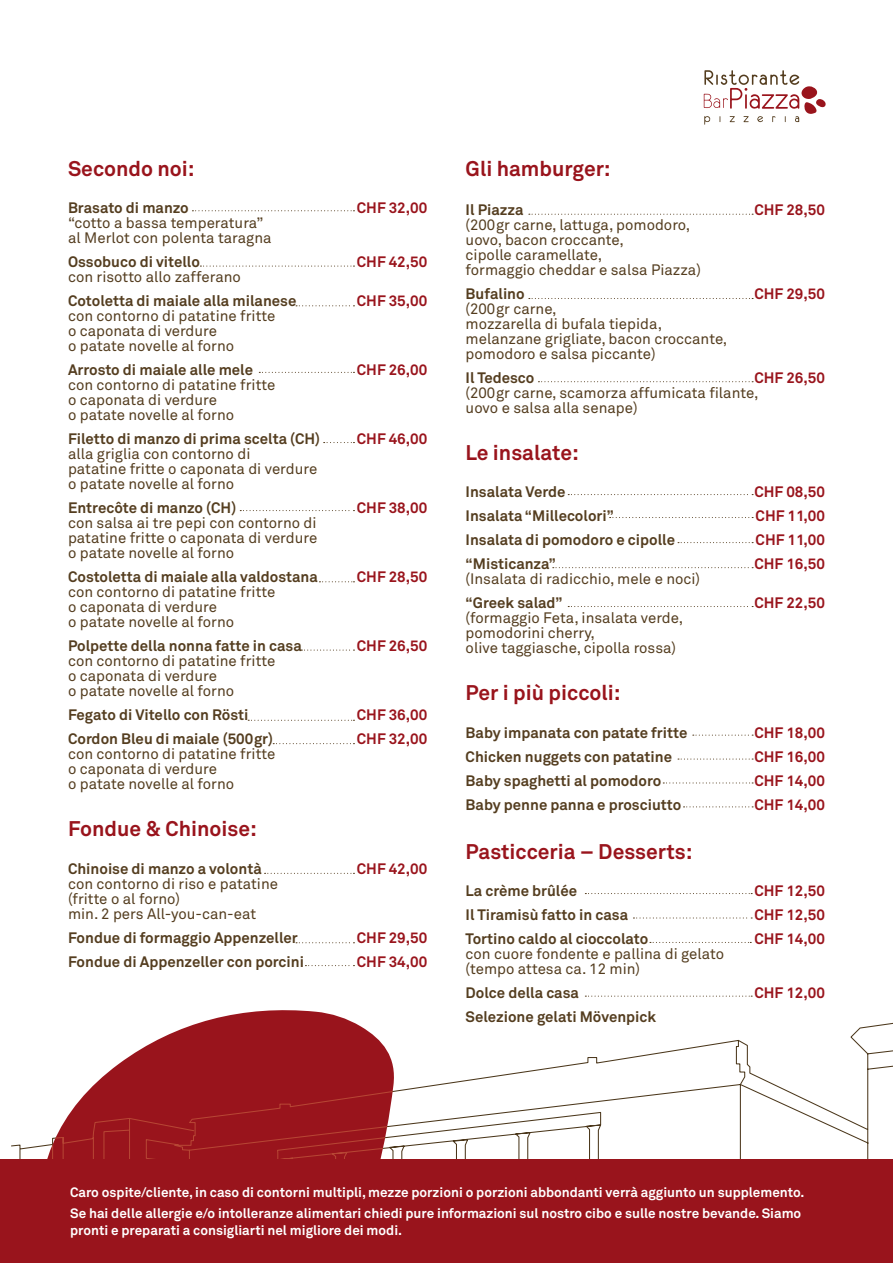
<style>
.page{position:relative;width:893px;height:1263px;background:#fff}
.page>*{position:absolute;margin:0;border:0;box-sizing:border-box;transform-origin:0 0}
.t1{font:700 21px "Akkurat Pro";color:#99141c}
.t2{font:15px "Akkurat Pro";color:#543d1f}
.t3{font:700 15px "Akkurat Pro";color:#543d1f}
.t4{font:700 15px "Akkurat Pro";color:#99141c}
.t5{font:700 13.5px/16.2px "Akkurat Pro";color:#fff}
</style>
<div class="page">
<svg style="left:704px;top:70px;width:122px;height:55px"></svg>
<svg style="left:192px;top:210px;width:162px;height:1px"></svg>
<svg style="left:200px;top:266px;width:154px;height:1px"></svg>
<svg style="left:296px;top:305px;width:58px;height:1px"></svg>
<svg style="left:259px;top:372px;width:95px;height:1px"></svg>
<svg style="left:240px;top:510px;width:114px;height:1px"></svg>
<svg style="left:319px;top:581px;width:35px;height:1px"></svg>
<svg style="left:301px;top:649px;width:53px;height:2px"></svg>
<svg style="left:248px;top:720px;width:106px;height:1px"></svg>
<svg style="left:273px;top:743px;width:81px;height:1px"></svg>
<svg style="left:324px;top:442px;width:30px;height:1px"></svg>
<svg style="left:265px;top:873px;width:89px;height:1px"></svg>
<svg style="left:296px;top:942px;width:58px;height:1px"></svg>
<svg style="left:305px;top:965px;width:49px;height:1px"></svg>
<svg style="left:529px;top:214px;width:224px;height:1px"></svg>
<svg style="left:529px;top:298px;width:224px;height:1px"></svg>
<svg style="left:538px;top:381px;width:215px;height:1px"></svg>
<svg style="left:568px;top:494px;width:185px;height:1px"></svg>
<svg style="left:610px;top:517px;width:143px;height:1px"></svg>
<svg style="left:553px;top:567px;width:200px;height:1px"></svg>
<svg style="left:678px;top:542px;width:75px;height:1px"></svg>
<svg style="left:678px;top:758px;width:75px;height:1px"></svg>
<svg style="left:693px;top:735px;width:60px;height:1px"></svg>
<svg style="left:683px;top:806px;width:70px;height:1px"></svg>
<svg style="left:568px;top:606px;width:185px;height:1px"></svg>
<svg style="left:663px;top:782px;width:90px;height:1px"></svg>
<svg style="left:585px;top:893px;width:167px;height:1px"></svg>
<svg style="left:633px;top:917px;width:119px;height:1px"></svg>
<svg style="left:650px;top:942px;width:101px;height:1px"></svg>
<svg style="left:11px;top:995px;width:882px;height:164px"></svg>
<div style="left:0;top:1159px;width:893px;height:104px;background:#99141c"></div>
<p class="t1" style="left:68px;top:155px;width:128px">Secondo noi:</p>
<p class="t3" style="left:68px;top:199px;width:122px">Brasato di manzo</p>
<p class="t4" style="left:357px;top:199px;width:72px">CHF 32,00</p>
<p class="t2" style="left:68px;top:214px;width:197px">“cotto a bassa temperatura”</p>
<p class="t2" style="left:68px;top:229px;width:205px">al Merlot con polenta taragna</p>
<p class="t3" style="left:68px;top:253px;width:133px">Ossobuco di vitello</p>
<p class="t4" style="left:357px;top:253px;width:72px">CHF 42,50</p>
<p class="t2" style="left:68px;top:268px;width:174px">con risotto allo zafferano</p>
<p class="t3" style="left:68px;top:292px;width:230px">Cotoletta di maiale alla milanese</p>
<p class="t4" style="left:357px;top:292px;width:72px">CHF 35,00</p>
<p class="t2" style="left:68px;top:307px;width:209px">con contorno di patatine fritte</p>
<p class="t2" style="left:68px;top:322px;width:151px">o caponata di verdure</p>
<p class="t2" style="left:68px;top:337px;width:168px">o patate novelle al forno</p>
<p class="t3" style="left:68px;top:361px;width:187px">Arrosto di maiale alle mele</p>
<p class="t4" style="left:357px;top:361px;width:72px">CHF 26,00</p>
<p class="t2" style="left:68px;top:376px;width:209px">con contorno di patatine fritte</p>
<p class="t2" style="left:68px;top:391px;width:151px">o caponata di verdure</p>
<p class="t2" style="left:68px;top:406px;width:168px">o patate novelle al forno</p>
<p class="t3" style="left:68px;top:430px;width:254px">Filetto di manzo di prima scelta (CH)</p>
<p class="t4" style="left:357px;top:430px;width:72px">CHF 46,00</p>
<p class="t2" style="left:68px;top:445px;width:184px">alla griglia con contorno di</p>
<p class="t2" style="left:68px;top:460px;width:251px">patatine fritte o caponata di verdure</p>
<p class="t2" style="left:68px;top:475px;width:168px">o patate novelle al forno</p>
<p class="t3" style="left:68px;top:499px;width:170px">Entrecôte di manzo (CH)</p>
<p class="t4" style="left:357px;top:499px;width:72px">CHF 38,00</p>
<p class="t2" style="left:68px;top:514px;width:250px">con salsa ai tre pepi con contorno di</p>
<p class="t2" style="left:68px;top:529px;width:251px">patatine fritte o caponata di verdure</p>
<p class="t2" style="left:68px;top:544px;width:168px">o patate novelle al forno</p>
<p class="t3" style="left:68px;top:568px;width:251px">Costoletta di maiale alla valdostana</p>
<p class="t4" style="left:357px;top:568px;width:72px">CHF 28,50</p>
<p class="t2" style="left:68px;top:583px;width:209px">con contorno di patatine fritte</p>
<p class="t2" style="left:68px;top:598px;width:151px">o caponata di verdure</p>
<p class="t2" style="left:68px;top:613px;width:168px">o patate novelle al forno</p>
<p class="t3" style="left:68px;top:637px;width:235px">Polpette della nonna fatte in casa</p>
<p class="t4" style="left:357px;top:637px;width:72px">CHF 26,50</p>
<p class="t2" style="left:68px;top:652px;width:209px">con contorno di patatine fritte</p>
<p class="t2" style="left:68px;top:667px;width:151px">o caponata di verdure</p>
<p class="t2" style="left:68px;top:682px;width:168px">o patate novelle al forno</p>
<p class="t3" style="left:68px;top:706px;width:182px">Fegato di Vitello con Rösti</p>
<p class="t4" style="left:357px;top:706px;width:72px">CHF 36,00</p>
<p class="t3" style="left:68px;top:730px;width:207px">Cordon Bleu di maiale (500gr)</p>
<p class="t4" style="left:357px;top:730px;width:72px">CHF 32,00</p>
<p class="t2" style="left:68px;top:745px;width:209px">con contorno di patatine fritte</p>
<p class="t2" style="left:68px;top:760px;width:151px">o caponata di verdure</p>
<p class="t2" style="left:68px;top:775px;width:168px">o patate novelle al forno</p>
<p class="t1" style="left:68px;top:816px;width:190px">Fondue &amp; Chinoise:</p>
<p class="t3" style="left:68px;top:859px;width:195px">Chinoise di manzo a volontà</p>
<p class="t4" style="left:357px;top:859px;width:72px">CHF 42,00</p>
<p class="t2" style="left:68px;top:875px;width:212px">con contorno di riso e patatine</p>
<p class="t2" style="left:68px;top:890px;width:113px">(fritte o al forno)</p>
<p class="t2" style="left:68px;top:905px;width:190px">min. 2 pers All-you-can-eat</p>
<p class="t3" style="left:68px;top:928px;width:231px">Fondue di formaggio Appenzeller</p>
<p class="t4" style="left:357px;top:928px;width:72px">CHF 29,50</p>
<p class="t3" style="left:68px;top:952px;width:237px">Fondue di Appenzeller con porcini</p>
<p class="t4" style="left:357px;top:952px;width:72px">CHF 34,00</p>
<p class="t1" style="left:466px;top:155px;width:147px">Gli hamburger:</p>
<p class="t3" style="left:466px;top:200px;width:59px">Il Piazza</p>
<p class="t4" style="left:754px;top:200px;width:72px">CHF 28,50</p>
<p class="t2" style="left:466px;top:216px;width:226px">(200gr carne, lattuga, pomodoro,</p>
<p class="t2" style="left:466px;top:231px;width:160px">uovo, bacon croccante,</p>
<p class="t2" style="left:466px;top:246px;width:138px">cipolle caramellate,</p>
<p class="t2" style="left:466px;top:261px;width:237px">formaggio cheddar e salsa Piazza)</p>
<p class="t3" style="left:466px;top:284px;width:61px">Bufalino</p>
<p class="t4" style="left:754px;top:284px;width:72px">CHF 29,50</p>
<p class="t2" style="left:466px;top:300px;width:93px">(200gr carne,</p>
<p class="t2" style="left:466px;top:315px;width:198px">mozzarella di bufala tiepida,</p>
<p class="t2" style="left:466px;top:330px;width:263px">melanzane grigliate, bacon croccante,</p>
<p class="t2" style="left:466px;top:345px;width:191px">pomodoro e salsa piccante)</p>
<p class="t3" style="left:466px;top:368px;width:70px">Il Tedesco</p>
<p class="t4" style="left:754px;top:368px;width:72px">CHF 26,50</p>
<p class="t2" style="left:466px;top:384px;width:294px">(200gr carne, scamorza affumicata filante,</p>
<p class="t2" style="left:466px;top:399px;width:173px">uovo e salsa alla senape)</p>
<p class="t1" style="left:466px;top:439px;width:115px">Le insalate:</p>
<p class="t3" style="left:466px;top:483px;width:101px">Insalata Verde</p>
<p class="t4" style="left:754px;top:483px;width:72px">CHF 08,50</p>
<p class="t3" style="left:466px;top:507px;width:150px">Insalata “Millecolori”</p>
<p class="t4" style="left:756px;top:507px;width:71px">CHF 11,00</p>
<p class="t3" style="left:466px;top:531px;width:211px">Insalata di pomodoro e cipolle</p>
<p class="t4" style="left:756px;top:531px;width:71px">CHF 11,00</p>
<p class="t3" style="left:466px;top:555px;width:91px">“Misticanza”</p>
<p class="t4" style="left:754px;top:555px;width:72px">CHF 16,50</p>
<p class="t2" style="left:466px;top:570px;width:236px">(Insalata di radicchio, mele e noci)</p>
<p class="t3" style="left:466px;top:594px;width:98px">“Greek salad”</p>
<p class="t4" style="left:754px;top:594px;width:72px">CHF 22,50</p>
<p class="t2" style="left:466px;top:609px;width:219px">(formaggio Feta, insalata verde,</p>
<p class="t2" style="left:466px;top:624px;width:131px">pomodorini cherry,</p>
<p class="t2" style="left:466px;top:639px;width:212px">olive taggiasche, cipolla rossa)</p>
<p class="t1" style="left:466px;top:680px;width:156px">Per i più piccoli:</p>
<p class="t3" style="left:466px;top:723px;width:223px">Baby impanata con patate fritte</p>
<p class="t4" style="left:754px;top:723px;width:72px">CHF 18,00</p>
<p class="t3" style="left:466px;top:747px;width:208px">Chicken nuggets con patatine</p>
<p class="t4" style="left:754px;top:747px;width:72px">CHF 16,00</p>
<p class="t3" style="left:466px;top:771px;width:197px">Baby spaghetti al pomodoro</p>
<p class="t4" style="left:754px;top:771px;width:72px">CHF 14,00</p>
<p class="t3" style="left:466px;top:795px;width:217px">Baby penne panna e prosciutto</p>
<p class="t4" style="left:754px;top:795px;width:72px">CHF 14,00</p>
<p class="t1" style="left:466px;top:838px;width:228px">Pasticceria – Desserts:</p>
<p class="t3" style="left:466px;top:882px;width:113px">La crème brûlée</p>
<p class="t4" style="left:754px;top:882px;width:72px">CHF 12,50</p>
<p class="t3" style="left:466px;top:906px;width:164px">Il Tiramisù fatto in casa</p>
<p class="t4" style="left:754px;top:906px;width:72px">CHF 12,50</p>
<p class="t3" style="left:466px;top:930px;width:184px">Tortino caldo al cioccolato</p>
<p class="t4" style="left:754px;top:930px;width:72px">CHF 14,00</p>
<p class="t2" style="left:466px;top:945px;width:260px">con cuore fondente e pallina di gelato</p>
<p class="t2" style="left:466px;top:960px;width:176px">(tempo attesa ca. 12 min)</p>
<p class="t3" style="left:466px;top:984px;width:115px">Dolce della casa</p>
<p class="t4" style="left:754px;top:984px;width:72px">CHF 12,00</p>
<p class="t3" style="left:466px;top:1008px;width:192px">Selezione gelati Mövenpick</p>
<p class="t5" style="left:70px;top:1185px;width:736px">Caro ospite/cliente, in caso di contorni multipli, mezze porzioni o porzioni abbondanti verrà aggiunto un supplemento.</p>
<p class="t5" style="left:70px;top:1206px;width:733px">Se hai delle allergie e/o intolleranze alimentari chiedi pure informazioni sul nostro cibo e sulle nostre bevande. Siamo pronti e preparati a consigliarti nel migliore dei modi.</p>
</div>
